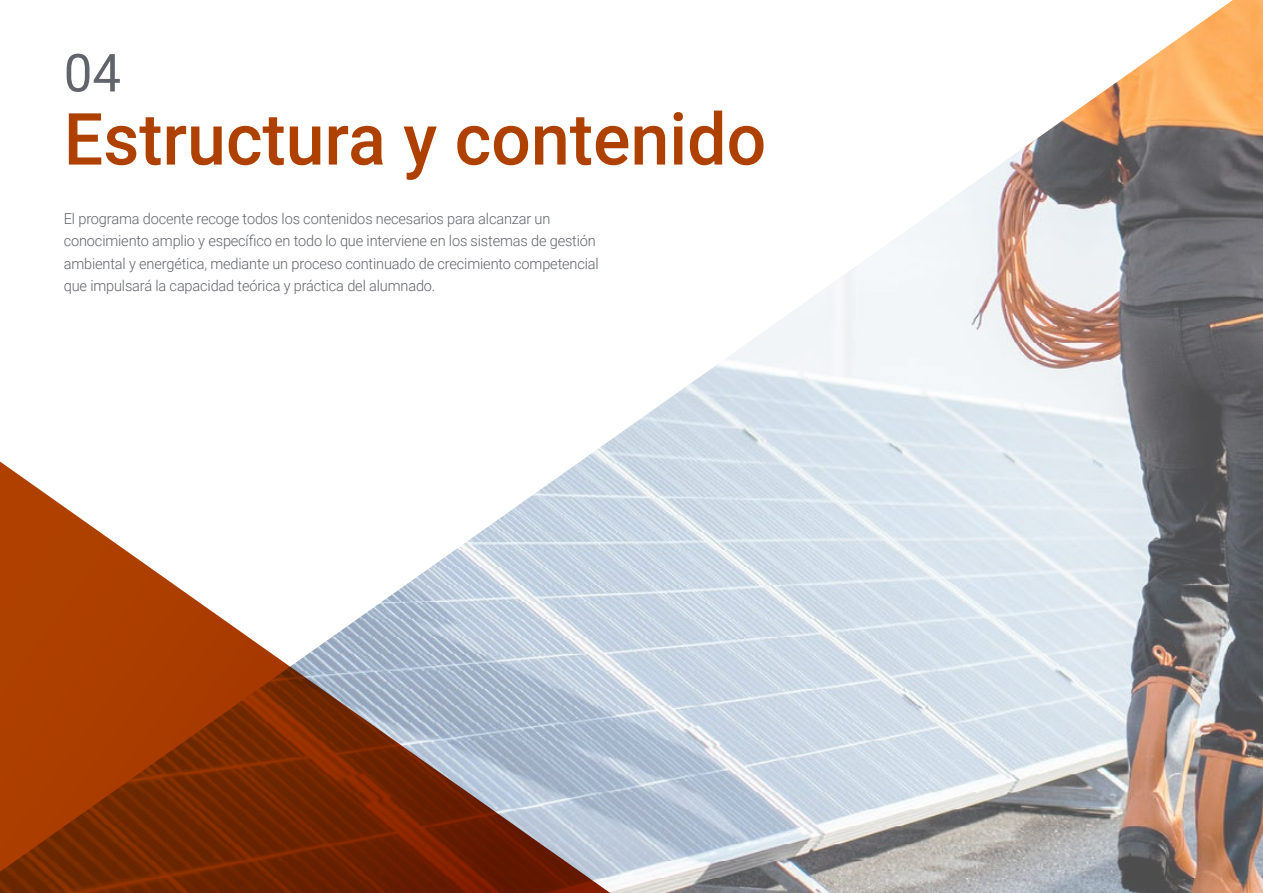
<style>
.page{position:relative;width:1263px;height:893px;background:#fff}
.page>*{position:absolute;margin:0;border:0;box-sizing:border-box;transform-origin:0 0}
.t1{font:500 72px "Roboto";color:#ae4000}
.t2{font:52.5px "Roboto";color:#61646a}
.t3{font:300 15px/22.5px "Roboto";letter-spacing:-.01em;color:#61646a}
</style>
<div class="page">
<img style="left:602px;top:0;width:661px;height:893px">
<svg style="left:0;top:446px;width:640px;height:447px"></svg>
<h2 class="t2" style="left:64px;top:36px;width:59px">04</h2>
<h1 class="t1" style="left:64px;top:89px;width:704px">Estructura y contenido</h1>
<p class="t3" style="left:64px;top:207px;width:536px">El programa docente recoge todos los contenidos necesarios para alcanzar un conocimiento amplio y específico en todo lo que interviene en los sistemas de gestión ambiental y energética, mediante un proceso continuado de crecimiento competencial que impulsará la capacidad teórica y práctica del alumnado.</p>
</div>
